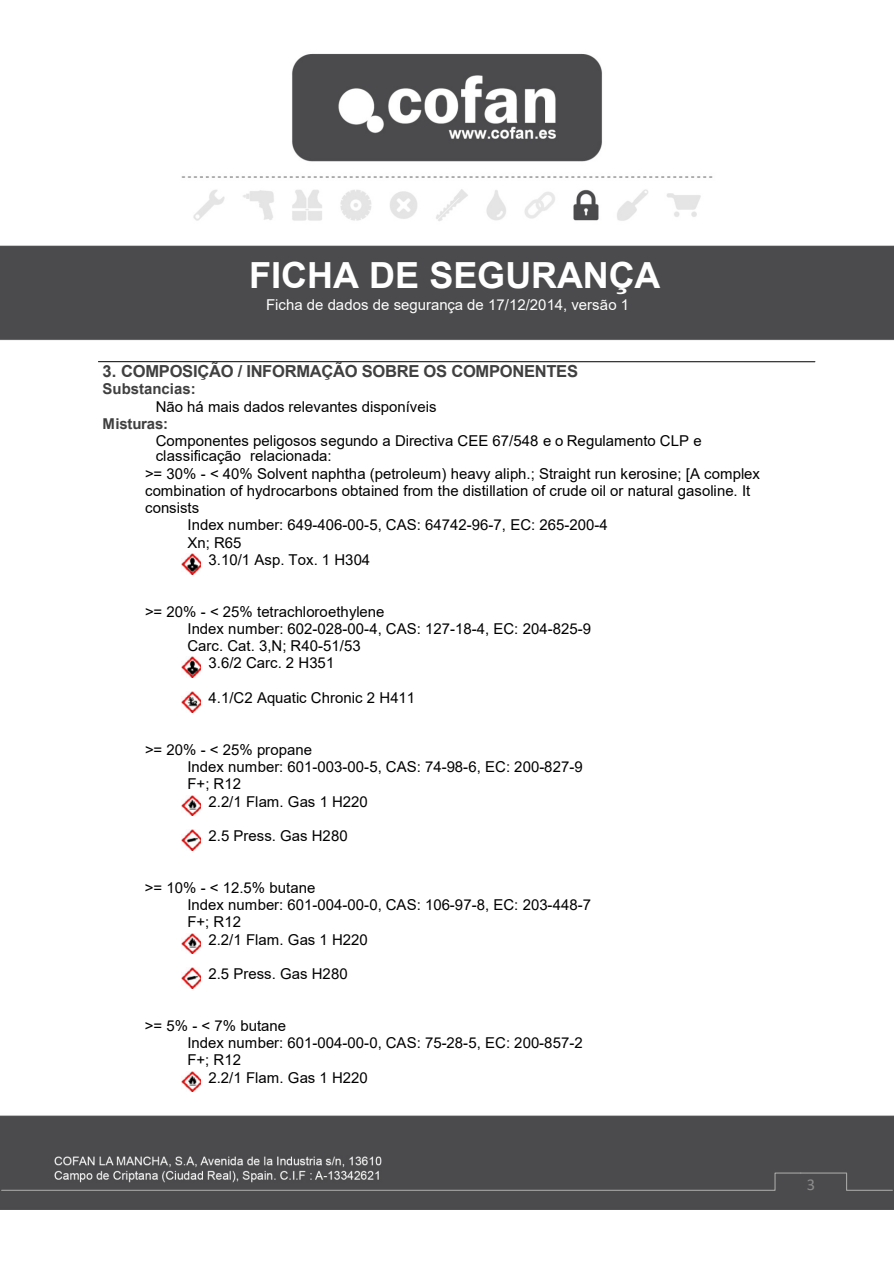
<style>
.page{position:relative;width:894px;height:1264px;background:#fff}
.page>*{position:absolute;margin:0;border:0;box-sizing:border-box;transform-origin:0 0}
.t1{font:700 36px "Arial";letter-spacing:-.005em;color:#fff}
.t2{font:700 16.5px "Arial";letter-spacing:-.02em;color:#404040}
.t3{font:16.5px "Calibri";color:#8c8c8c}
.t4{font:15px/15px "Arial";color:#000}
.t5{font:15px "Arial";color:#fff}
.t6{font:700 15px "Arial";color:#404040}
</style>
<div class="page">
<img style="left:1px;top:53px;width:892px;height:1157px">
<svg style="left:1px;top:1171px;width:892px;height:20px;background:#575759"></svg>
<hr style="left:98px;top:361px;width:717px;height:1px;background:#000">
<img style="left:182px;top:553px;width:18px;height:21px">
<img style="left:182px;top:657px;width:18px;height:20px">
<img style="left:182px;top:691px;width:18px;height:21px">
<img style="left:182px;top:795px;width:18px;height:20px">
<img style="left:182px;top:829px;width:18px;height:21px">
<img style="left:182px;top:933px;width:18px;height:20px">
<img style="left:182px;top:967px;width:18px;height:21px">
<img style="left:182px;top:1071px;width:18px;height:20px">
<h1 class="t1" style="left:249px;top:262px;width:413px">FICHA DE SEGURANÇA</h1>
<p class="t5" style="left:266px;top:299px;width:365px">Ficha de dados de segurança de 17/12/2014, versão 1</p>
<p class="t2" style="left:103px;top:365px;width:477px">3. COMPOSIÇÃO / INFORMAÇÃO SOBRE OS COMPONENTES</p>
<p class="t6" style="left:103px;top:383px;width:95px">Substancias:</p>
<p class="t4" style="left:156px;top:400px;width:282px">Não há mais dados relevantes disponíveis</p>
<p class="t6" style="left:103px;top:418px;width:67px">Misturas:</p>
<p class="t4" style="left:156px;top:435px;width:548px">Componentes peligosos segundo a Directiva CEE 67/548 e o Regulamento CLP e classificação relacionada:</p>
<p class="t4" style="left:145px;top:467px;width:616px">&gt;= 30% - &lt; 40% Solvent naphtha (petroleum) heavy aliph.; Straight run kerosine; [A complex</p>
<p class="t4" style="left:145px;top:484px;width:607px">combination of hydrocarbons obtained from the distillation of crude oil or natural gasoline. It</p>
<p class="t4" style="left:145px;top:501px;width:56px">consists</p>
<p class="t4" style="left:188px;top:519px;width:422px">Index number: 649-406-00-5, CAS: 64742-96-7, EC: 265-200-4</p>
<p class="t4" style="left:187px;top:536px;width:55px">Xn; R65</p>
<p class="t4" style="left:209px;top:553px;width:163px">3.10/1 Asp. Tox. 1 H304</p>
<p class="t4" style="left:145px;top:605px;width:241px">&gt;= 20% - &lt; 25% tetrachloroethylene</p>
<p class="t4" style="left:187px;top:622px;width:405px">Index number: 602-028-00-4, CAS: 127-18-4, EC: 204-825-9</p>
<p class="t4" style="left:187px;top:639px;width:175px">Carc. Cat. 3,N; R40-51/53</p>
<p class="t4" style="left:209px;top:657px;width:127px">3.6/2 Carc. 2 H351</p>
<p class="t4" style="left:209px;top:691px;width:208px">4.1/C2 Aquatic Chronic 2 H411</p>
<p class="t4" style="left:145px;top:743px;width:168px">&gt;= 20% - &lt; 25% propane</p>
<p class="t4" style="left:187px;top:760px;width:397px">Index number: 601-003-00-5, CAS: 74-98-6, EC: 200-827-9</p>
<p class="t4" style="left:187px;top:777px;width:55px">F+; R12</p>
<p class="t4" style="left:209px;top:795px;width:161px">2.2/1 Flam. Gas 1 H220</p>
<p class="t4" style="left:209px;top:829px;width:141px">2.5 Press. Gas H280</p>
<p class="t4" style="left:145px;top:881px;width:172px">&gt;= 10% - &lt; 12.5% butane</p>
<p class="t4" style="left:187px;top:898px;width:405px">Index number: 601-004-00-0, CAS: 106-97-8, EC: 203-448-7</p>
<p class="t4" style="left:187px;top:915px;width:55px">F+; R12</p>
<p class="t4" style="left:208px;top:933px;width:161px">2.2/1 Flam. Gas 1 H220</p>
<p class="t4" style="left:208px;top:967px;width:141px">2.5 Press. Gas H280</p>
<p class="t4" style="left:145px;top:1019px;width:143px">&gt;= 5% - &lt; 7% butane</p>
<p class="t4" style="left:187px;top:1036px;width:397px">Index number: 601-004-00-0, CAS: 75-28-5, EC: 200-857-2</p>
<p class="t4" style="left:187px;top:1054px;width:55px">F+; R12</p>
<p class="t4" style="left:208px;top:1071px;width:161px">2.2/1 Flam. Gas 1 H220</p>
<p class="t3" style="left:807px;top:1177px;width:10px">3</p>
</div>
